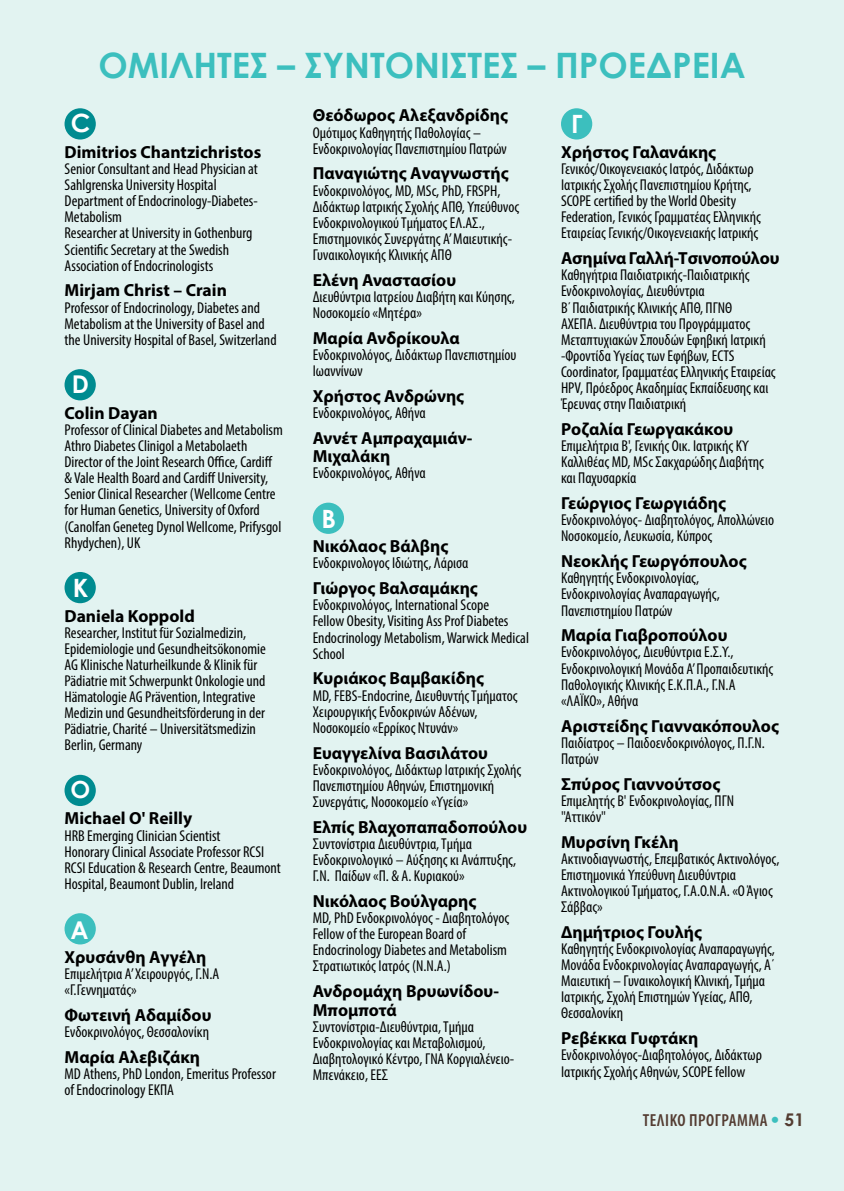
<style>
.page{position:relative;width:844px;height:1191px;background:#fff}
.page>*{position:absolute;margin:0;border:0;box-sizing:border-box;transform-origin:0 0}
.t1{font:700 35px "Century Gothic";color:#3cbfbe}
.t2{font:700 25.2px "Century Gothic";color:#fff}
.t3{font:700 24.5px "Century Gothic";color:#fff}
.t4{font:700 23.62px "Century Gothic";color:#fff}
.LISTA_NAMES_END{font:700 17.5px/18.4px "Myriad Pro";color:#000}
.t5{font:600 condensed 17.5px "Myriad Pro";letter-spacing:.03em;color:#543c32}
.LISTA_NAMES_END-2{font:condensed 15.75px/16.1px "Myriad Pro";color:#000}
.s1{font-family:"PF Transport";font-weight:400;font-stretch:normal;color:#3cbfbe}
.s2{font-family:"Century Gothic";font-weight:700;font-stretch:normal}
</style>
<div class="page">
<div style="left:0;top:0;width:843px;height:1191px;background:#e2f3f1"></div>
<div style="left:64px;top:108px;width:32px;height:31px;background:#008b90;border-radius:50%"></div>
<div style="left:64px;top:369px;width:32px;height:31px;background:#008b90;border-radius:50%"></div>
<div style="left:64px;top:572px;width:32px;height:31px;background:#008b90;border-radius:50%"></div>
<div style="left:64px;top:775px;width:32px;height:31px;background:#008b90;border-radius:50%"></div>
<div style="left:64px;top:913px;width:32px;height:31px;background:#3cbfbe;border-radius:50%"></div>
<div style="left:313px;top:502px;width:31px;height:32px;background:#3cbfbe;border-radius:50%"></div>
<div style="left:561px;top:108px;width:31px;height:31px;background:#3cbfbe;border-radius:50%"></div>
<p class="t1" style="left:98px;top:38px;width:648px">ΟΜΙΛΗΤΈΣ – ΣΥΝΤΟΝΙΣΤΈΣ – ΠΡΟΕΔΡΕΊΑ</p>
<p class="t2" style="left:71px;top:104px;width:21px">C</p>
<p class="LISTA_NAMES_END" style="left:64px;top:142px;width:198px">Dimitrios Chantzichristos</p>
<p class="LISTA_NAMES_END-2" style="left:64px;top:161px;width:195px">Senior Consultant and Head Physician at Sahlgrenska University Hospital Department of Endocrinology-Diabetes-Metabolism<br>Researcher at University in Gothenburg Scientific Secretary at the Swedish Association of Endocrinologists</p>
<p class="LISTA_NAMES_END" style="left:64px;top:281px;width:164px">Mirjam Christ – Crain</p>
<p class="LISTA_NAMES_END-2" style="left:64px;top:299px;width:213px">Professor of Endocrinology, Diabetes and<br>Metabolism at the University of Basel and the University Hospital of Basel, Switzerland</p>
<p class="t3" style="left:72px;top:365px;width:19px">D</p>
<p class="LISTA_NAMES_END" style="left:64px;top:403px;width:95px">Colin Dayan</p>
<p class="LISTA_NAMES_END-2" style="left:64px;top:421px;width:220px">Professor of Clinical Diabetes and Metabolism Athro Diabetes Clinigol a Metabolaeth Director of the Joint Research Office, Cardiff &amp; Vale Health Board and Cardiff University, Senior Clinical Researcher (Wellcome Centre for Human Genetics, University of Oxford (Canolfan Geneteg Dynol Wellcome, Prifysgol Rhydychen), UK</p>
<p class="t2" style="left:73px;top:569px;width:17px">K</p>
<p class="LISTA_NAMES_END" style="left:64px;top:606px;width:132px">Daniela Koppold</p>
<p class="LISTA_NAMES_END-2" style="left:64px;top:624px;width:203px">Researcher, Institut für Sozialmedizin, Epidemiologie und Gesundheitsökonomie AG Klinische Naturheilkunde &amp; Klinik für Pädiatrie mit Schwerpunkt Onkologie und Hämatologie AG Prävention, Integrative Medizin und Gesundheitsförderung in der Pädiatrie, Charité – Universitätsmedizin Berlin, Germany</p>
<p class="t4" style="left:71px;top:771px;width:21px">O</p>
<p class="LISTA_NAMES_END" style="left:64px;top:808px;width:129px">Michael O' Reilly</p>
<p class="LISTA_NAMES_END-2" style="left:64px;top:827px;width:218px">HRB Emerging Clinician Scientist<br>Honorary Clinical Associate Professor RCSI RCSI Education &amp; Research Centre, Beaumont Hospital, Beaumont Dublin, Ireland</p>
<p class="t3" style="left:71px;top:911px;width:20px">A</p>
<p class="LISTA_NAMES_END" style="left:64px;top:947px;width:143px">Χρυσάνθη Αγγέλη</p>
<p class="LISTA_NAMES_END-2" style="left:64px;top:965px;width:156px">Επιμελήτρια Α’ Χειρουργός, Γ.Ν.Α «Γ.Γεννηματάς»</p>
<p class="LISTA_NAMES_END" style="left:64px;top:1005px;width:148px">Φωτεινή Αδαμίδου</p>
<p class="LISTA_NAMES_END-2" style="left:64px;top:1023px;width:146px">Ενδοκρινολόγος, Θεσσαλονίκη</p>
<p class="LISTA_NAMES_END" style="left:64px;top:1047px;width:137px">Μαρία Αλεβιζάκη</p>
<p class="LISTA_NAMES_END-2" style="left:64px;top:1065px;width:213px">MD Athens, PhD London, Emeritus Professor of Endocrinology ΕΚΠΑ</p>
<p class="LISTA_NAMES_END" style="left:313px;top:106px;width:197px">Θεόδωρος Αλεξανδρίδης</p>
<p class="LISTA_NAMES_END-2" style="left:313px;top:124px;width:195px">Ομότιμος Καθηγητής Παθολογίας –<br>Ενδοκρινολογίας Πανεπιστημίου Πατρών</p>
<p class="LISTA_NAMES_END" style="left:313px;top:164px;width:197px">Παναγιώτης Aναγνωστής</p>
<p class="LISTA_NAMES_END-2" style="left:313px;top:182px;width:208px">Ενδοκρινολόγος, MD, MSc, PhD, FRSPH, Διδάκτωρ Ιατρικής Σχολής ΑΠΘ, Υπεύθυνος Ενδοκρινολογικού Τμήματος ΕΛ.ΑΣ., Επιστημονικός Συνεργάτης Α’ Μαιευτικής-Γυναικολογικής Κλινικής ΑΠΘ</p>
<p class="LISTA_NAMES_END" style="left:313px;top:270px;width:145px">Ελένη Αναστασίου</p>
<p class="LISTA_NAMES_END-2" style="left:313px;top:288px;width:203px">Διευθύντρια Ιατρείου Διαβήτη και Κύησης,<br>Νοσοκομείο «Μητέρα»</p>
<p class="LISTA_NAMES_END" style="left:313px;top:328px;width:148px">Μαρία Ανδρίκουλα</p>
<p class="LISTA_NAMES_END-2" style="left:313px;top:346px;width:205px">Ενδοκρινολόγος, Διδάκτωρ Πανεπιστημίου<br>Ιωαννίνων</p>
<p class="LISTA_NAMES_END" style="left:313px;top:386px;width:153px">Χρήστος Ανδρώνης</p>
<p class="LISTA_NAMES_END-2" style="left:313px;top:404px;width:115px">Ενδοκρινολόγος, Αθήνα</p>
<p class="LISTA_NAMES_END" style="left:313px;top:428px;width:161px">Αννέτ Αμπραχαμιάν-<br>Μιχαλάκη</p>
<p class="LISTA_NAMES_END-2" style="left:313px;top:465px;width:115px">Ενδοκρινολόγος, Αθήνα</p>
<p class="t2" style="left:321px;top:499px;width:16px">Β</p>
<p class="LISTA_NAMES_END" style="left:313px;top:536px;width:137px">Νικόλαος Βάλβης</p>
<p class="LISTA_NAMES_END-2" style="left:313px;top:555px;width:157px">Ενδοκρινολογος Ιδιώτης, Λάρισα</p>
<p class="LISTA_NAMES_END" style="left:313px;top:578px;width:167px">Γιώργος Βαλσαμάκης</p>
<p class="LISTA_NAMES_END-2" style="left:313px;top:597px;width:218px">Ενδοκρινολόγος, International Scope<br>Fellow Obesity, Visiting Ass Prof Diabetes Endocrinology Metabolism, Warwick Medical School</p>
<p class="LISTA_NAMES_END" style="left:313px;top:669px;width:173px">Κυριάκος Βαμβακίδης</p>
<p class="LISTA_NAMES_END-2" style="left:313px;top:687px;width:206px">MD, FEBS-Endocrine, Διευθυντής Τμήματος<br>Χειρουργικής Ενδοκρινών Αδένων,<br>Νοσοκομείο «Ερρίκος Ντυνάν»</p>
<p class="LISTA_NAMES_END" style="left:313px;top:743px;width:177px">Ευαγγελίνα Βασιλάτου</p>
<p class="LISTA_NAMES_END-2" style="left:313px;top:761px;width:210px">Ενδοκρινολόγος, Διδάκτωρ Ιατρικής Σχολής<br>Πανεπιστημίου Αθηνών, Επιστημονική<br>Συνεργάτις, Νοσοκομείο «Υγεία»</p>
<p class="LISTA_NAMES_END" style="left:313px;top:817px;width:216px">Ελπίς Βλαχοπαπαδοπούλου</p>
<p class="LISTA_NAMES_END-2" style="left:313px;top:835px;width:205px">Συντονίστρια Διευθύντρια, Τμήμα<br>Ενδοκρινολογικό – Αύξησης κι Ανάπτυξης,<br>Γ.Ν. Παίδων «Π. &amp; Α. Κυριακού»</p>
<p class="LISTA_NAMES_END" style="left:313px;top:891px;width:165px">Νικόλαος Βούλγαρης</p>
<p class="LISTA_NAMES_END-2" style="left:313px;top:909px;width:198px">MD, PhD Ενδοκρινολόγος - Διαβητολόγος Fellow of the European Board of Endocrinology Diabetes and Metabolism Στρατιωτικός Ιατρός (Ν.Ν.Α.)</p>
<p class="LISTA_NAMES_END" style="left:313px;top:981px;width:188px">Ανδρομάχη Βρυωνίδου-<br>Μπομποτά</p>
<p class="LISTA_NAMES_END-2" style="left:313px;top:1018px;width:203px">Συντονίστρια-Διευθύντρια, Τμήμα<br>Ενδοκρινολογίας και Μεταβολισμού,<br>Διαβητολογικό Κέντρο, ΓΝΑ Κοργιαλένειο-<br>Μπενάκειο, ΕΕΣ</p>
<p class="t2" style="left:571px;top:105px;width:13px">Γ</p>
<p class="LISTA_NAMES_END" style="left:561px;top:142px;width:157px">Χρήστος Γαλανάκης</p>
<p class="LISTA_NAMES_END-2" style="left:561px;top:161px;width:201px">Γενικός/Οικογενειακός Ιατρός, Διδάκτωρ Ιατρικής Σχολής Πανεπιστημίου Κρήτης, SCOPE certified by the World Obesity Federation, Γενικός Γραμματέας Ελληνικής Εταιρείας Γενικής/Οικογενειακής Ιατρικής</p>
<p class="LISTA_NAMES_END" style="left:561px;top:249px;width:220px">Ασημίνα Γαλλή-Τσινοπούλου</p>
<p class="LISTA_NAMES_END-2" style="left:561px;top:267px;width:216px">Καθηγήτρια Παιδιατρικής-Παιδιατρικής Ενδοκρινολογίας, Διευθύντρια Β΄Παιδιατρικής Κλινικής ΑΠΘ, ΠΓΝΘ<br>ΑΧΕΠΑ. Διευθύντρια του Προγράμματος Μεταπτυχιακών Σπουδών Εφηβική Ιατρική -Φροντίδα Υγείας των Εφήβων, ECTS Coordinator, Γραμματέας Ελληνικής Εταιρείας HPV, Πρόεδρος Ακαδημίας Εκπαίδευσης και Έρευνας στην Παιδιατρική</p>
<p class="LISTA_NAMES_END" style="left:561px;top:419px;width:174px">Ροζαλία Γεωργακάκου</p>
<p class="LISTA_NAMES_END-2" style="left:561px;top:438px;width:204px">Επιμελήτρια Β', Γενικής Οικ. Ιατρικής ΚΥ<br>Καλλιθέας MD, MSc Σακχαρώδης Διαβήτης και Παχυσαρκία</p>
<p class="LISTA_NAMES_END" style="left:561px;top:493px;width:166px">Γεώργιος Γεωργιάδης</p>
<p class="LISTA_NAMES_END-2" style="left:561px;top:512px;width:215px">Ενδοκρινολόγος- Διαβητολόγος, Απολλώνειο<br>Νοσοκομείο, Λευκωσία, Κύπρος</p>
<p class="LISTA_NAMES_END" style="left:561px;top:551px;width:187px">Nεοκλής Γεωργόπουλος</p>
<p class="LISTA_NAMES_END-2" style="left:561px;top:570px;width:160px">Καθηγητής Ενδοκρινολογίας,<br>Ενδοκρινολογίας Αναπαραγωγής,<br>Πανεπιστημίου Πατρών</p>
<p class="LISTA_NAMES_END" style="left:561px;top:625px;width:168px">Μαρία Γιαβροπούλου</p>
<p class="LISTA_NAMES_END-2" style="left:561px;top:644px;width:214px">Ενδοκρινολόγος, Διευθύντρια Ε.Σ.Υ., Ενδοκρινολογική Μονάδα Α’ Προπαιδευτικής Παθολογικής Κλινικής Ε.Κ.Π.Α., Γ.Ν.Α «ΛΑΪΚΟ», Αθήνα</p>
<p class="LISTA_NAMES_END" style="left:561px;top:716px;width:219px">Αριστείδης Γιαννακόπουλος</p>
<p class="LISTA_NAMES_END-2" style="left:561px;top:734px;width:205px">Παιδίατρος – Παιδοενδοκρινόλογος, Π.Γ.Ν.<br>Πατρών</p>
<p class="LISTA_NAMES_END" style="left:561px;top:774px;width:161px">Σπύρος Γιαννούτσος</p>
<p class="LISTA_NAMES_END-2" style="left:561px;top:792px;width:175px">Επιμελητής Β' Ενδοκρινολογίας, ΠΓΝ "Αττικόν"</p>
<p class="LISTA_NAMES_END" style="left:561px;top:832px;width:119px">Μυρσίνη Γκέλη</p>
<p class="LISTA_NAMES_END-2" style="left:561px;top:850px;width:220px">Ακτινοδιαγνωστής, Επεμβατικός Ακτινολόγος, Επιστημονικά Υπεύθυνη Διευθύντρια Ακτινολογικού Τμήματος, Γ.Α.Ο.Ν.Α. «Ο Άγιος Σάββας»</p>
<p class="LISTA_NAMES_END" style="left:561px;top:922px;width:142px">Δημήτριος Γουλής</p>
<p class="LISTA_NAMES_END-2" style="left:561px;top:940px;width:216px">Καθηγητής Ενδοκρινολογίας Αναπαραγωγής, Μονάδα Ενδοκρινολογίας Αναπαραγωγής, Α΄ Μαιευτική – Γυναικολογική Κλινική, Τμήμα Ιατρικής, Σχολή Επιστημών Υγείας, ΑΠΘ, Θεσσαλονίκη</p>
<p class="LISTA_NAMES_END" style="left:561px;top:1028px;width:139px">Ρεβέκκα Γυφτάκη</p>
<p class="LISTA_NAMES_END-2" style="left:561px;top:1047px;width:202px">Ενδοκρινολόγος-Διαβητολόγος, Διδάκτωρ<br>Ιατρικής Σχολής Αθηνών, SCOPE fellow</p>
<p class="t5" style="left:642px;top:1109px;width:163px">ΤΕΛΙΚΌ ΠΡΌΓΡΑΜΜΑ <span class="s1">•</span> <span class="s2">51</span></p>
</div>
